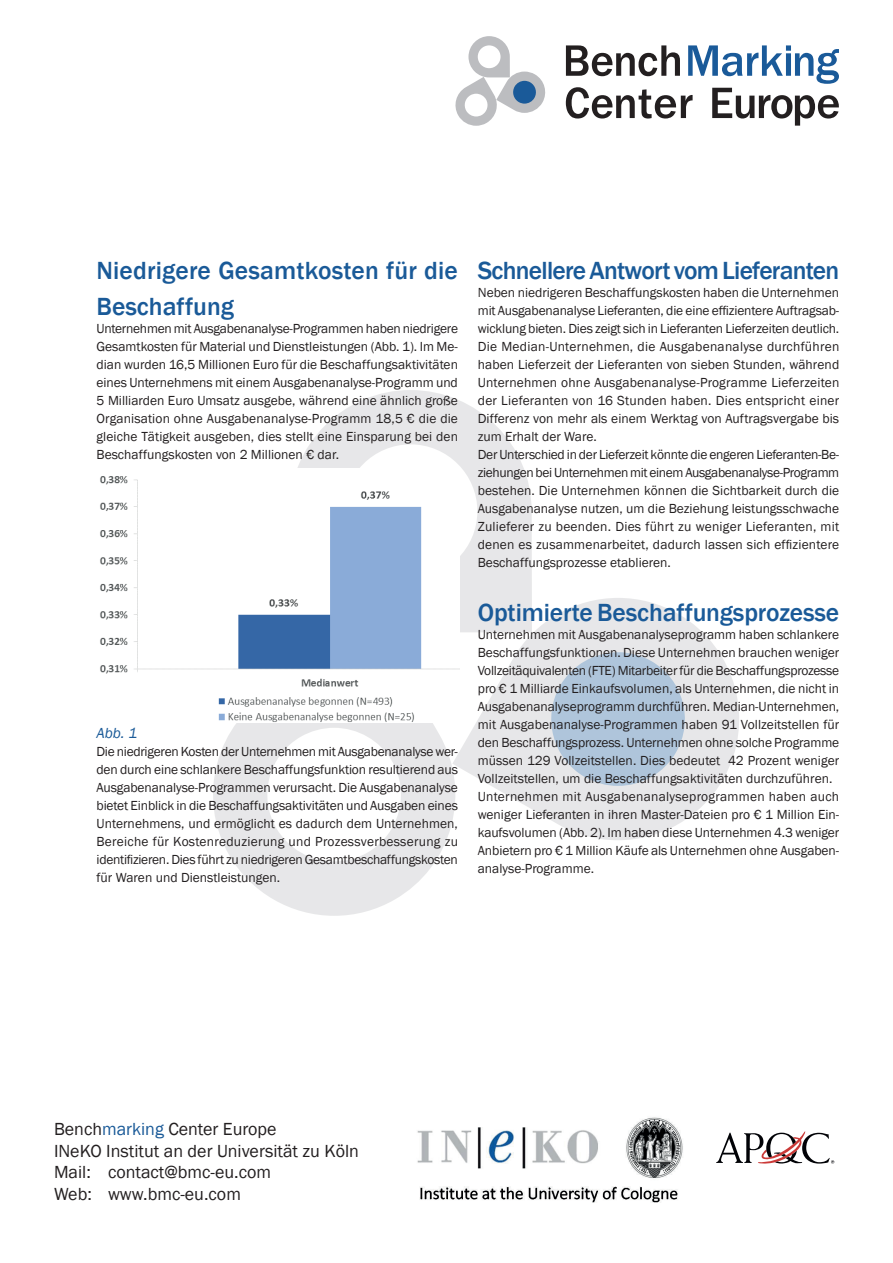
<style>
.page{position:relative;width:893px;height:1263px;background:#fff}
.page>*{position:absolute;margin:0;border:0;box-sizing:border-box;transform-origin:0 0}
.t1{font:500 25.5px/36px "Franklin Gothic";letter-spacing:-.005em;color:#1a5a98}
.t2{font:500 25.5px "Franklin Gothic";letter-spacing:-.03em;color:#1a5a98}
.t3{font:18px/21.6px "Franklin Gothic";color:#231f20}
.t4{font:italic 15px "Franklin Gothic";color:#1a5a98}
.t5{font:13.5px/18px "Franklin Gothic";color:#231f20;text-align:justify}
.s1{color:#1a5a98}
</style>
<div class="page">
<img style="left:417px;top:1117px;width:266px;height:86px">
<svg style="left:716px;top:1131px;width:118px;height:33px"></svg>
<svg style="left:455px;top:36px;width:91px;height:90px"></svg>
<svg style="left:566px;top:45px;width:273px;height:81px"></svg>
<svg style="left:213px;top:723px;width:239px;height:193px;fill:#e7e7e9"></svg>
<svg style="left:265px;top:728px;width:145px;height:133px"></svg>
<svg style="left:297px;top:390px;width:235px;height:208px;fill:#e7e7e9"></svg>
<svg style="left:344px;top:444px;width:133px;height:134px"></svg>
<svg style="left:452px;top:598px;width:287px;height:242px;fill:#e7e7e9"></svg>
<svg style="left:542px;top:652px;width:152px;height:134px;background:#c0cfdf"></svg>
<img style="left:100px;top:469px;width:359px;height:253px">
<h1 class="t1" style="left:97px;top:253px;width:363px">Niedrigere Gesamtkosten für die<br>Beschaffung</h1>
<p class="t5" style="left:97px;top:320px;width:363px">Unternehmen mit Ausgabenanalyse-Programmen haben niedrigere Gesamtkosten für Material und Dienstleistungen (Abb. 1). Im Me&shy;dian wurden 16,5 Millionen Euro für die Beschaffungsaktivitäten eines Unternehmens mit einem Ausgabenanalyse-Programm und 5 Milliarden Euro Umsatz ausgebe, während eine ähnlich große Organisation ohne Ausgabenanalyse-Programm 18,5 € die die gleiche Tätigkeit ausgeben, dies stellt eine Einsparung bei den Beschaffungskosten von 2 Millionen € dar.</p>
<p class="t4" style="left:97px;top:724px;width:42px">Abb. 1</p>
<p class="t5" style="left:97px;top:743px;width:363px">Die niedrigeren Kosten der Unternehmen mit Ausgabenanalyse wer&shy;den durch eine schlankere Beschaffungsfunktion resultierend aus Ausgabenanalyse-Programmen verursacht. Die Ausgabenanalyse bietet Einblick in die Beschaffungsaktivitäten und Ausgaben eines Unternehmens, und ermöglicht es dadurch dem Unternehmen, Bereiche für Kostenreduzierung und Prozessverbesserung zu identifizieren. Dies führt zu niedrigeren Gesamtbeschaffungskosten für Waren und Dienstleistungen.</p>
<h1 class="t2" style="left:478px;top:255px;width:363px">Schnellere Antwort vom Lieferanten</h1>
<p class="t5" style="left:478px;top:284px;width:363px;text-align:left">Neben niedrigeren Beschaffungskosten haben die Unternehmen mit Ausgabenanalyse Lieferanten, die eine effizientere Auftragsab&shy;wicklung bieten. Dies zeigt sich in Lieferanten Lieferzeiten deutlich.<br>Die Median-Unternehmen, die Ausgabenanalyse durchführen haben Lieferzeit der Lieferanten von sieben Stunden, während Unternehmen ohne Ausgabenanalyse-Programme Lieferzeiten der Lieferanten von 16 Stunden haben. Dies entspricht einer Differenz von mehr als einem Werktag von Auftragsvergabe bis zum Erhalt der Ware.<br>Der Unterschied in der Lieferzeit könnte die engeren Lieferanten-Be&shy;ziehungen bei Unternehmen mit einem Ausgabenanalyse-Programm bestehen. Die Unternehmen können die Sichtbarkeit durch die Ausgabenanalyse nutzen, um die Beziehung leistungsschwache Zulieferer zu beenden. Dies führt zu weniger Lieferanten, mit denen es zusammenarbeitet, dadurch lassen sich effizientere Beschaffungsprozesse etablieren.</p>
<h1 class="t1" style="left:478px;top:595px;width:363px">Optimierte Beschaffungsprozesse</h1>
<p class="t5" style="left:478px;top:626px;width:363px;text-align:left">Unternehmen mit Ausgabenanalyseprogramm haben schlankere Beschaffungsfunktionen. Diese Unternehmen brauchen weniger Vollzeitäquivalenten (FTE) Mitarbeiter für die Beschaffungsprozesse pro € 1 Milliarde Einkaufsvolumen, als Unternehmen, die nicht in Ausgabenanalyseprogramm durchführen. Median-Unternehmen, mit Ausgabenanalyse-Programmen haben 91 Vollzeitstellen für den Beschaffungsprozess. Unternehmen ohne solche Programme müssen 129 Vollzeitstellen. Dies bedeutet 42 Prozent weniger Vollzeitstellen, um die Beschaffungsaktivitäten durchzuführen.<br>Unternehmen mit Ausgabenanalyseprogrammen haben auch weniger Lieferanten in ihren Master-Dateien pro € 1 Million Ein&shy;kaufsvolumen (Abb. 2). Im haben diese Unternehmen 4.3 weniger Anbietern pro € 1 Million Käufe als Unternehmen ohne Ausgaben&shy;analyse-Programme.</p>
<h2 class="t3" style="left:54px;top:1119px;width:307px">Bench<span class="s1">marking</span> Center Europe<br>INeKO Institut an der Universität zu Köln<br>Mail: contact@bmc-eu.com<br>Web: www.bmc-eu.com</h2>
</div>
